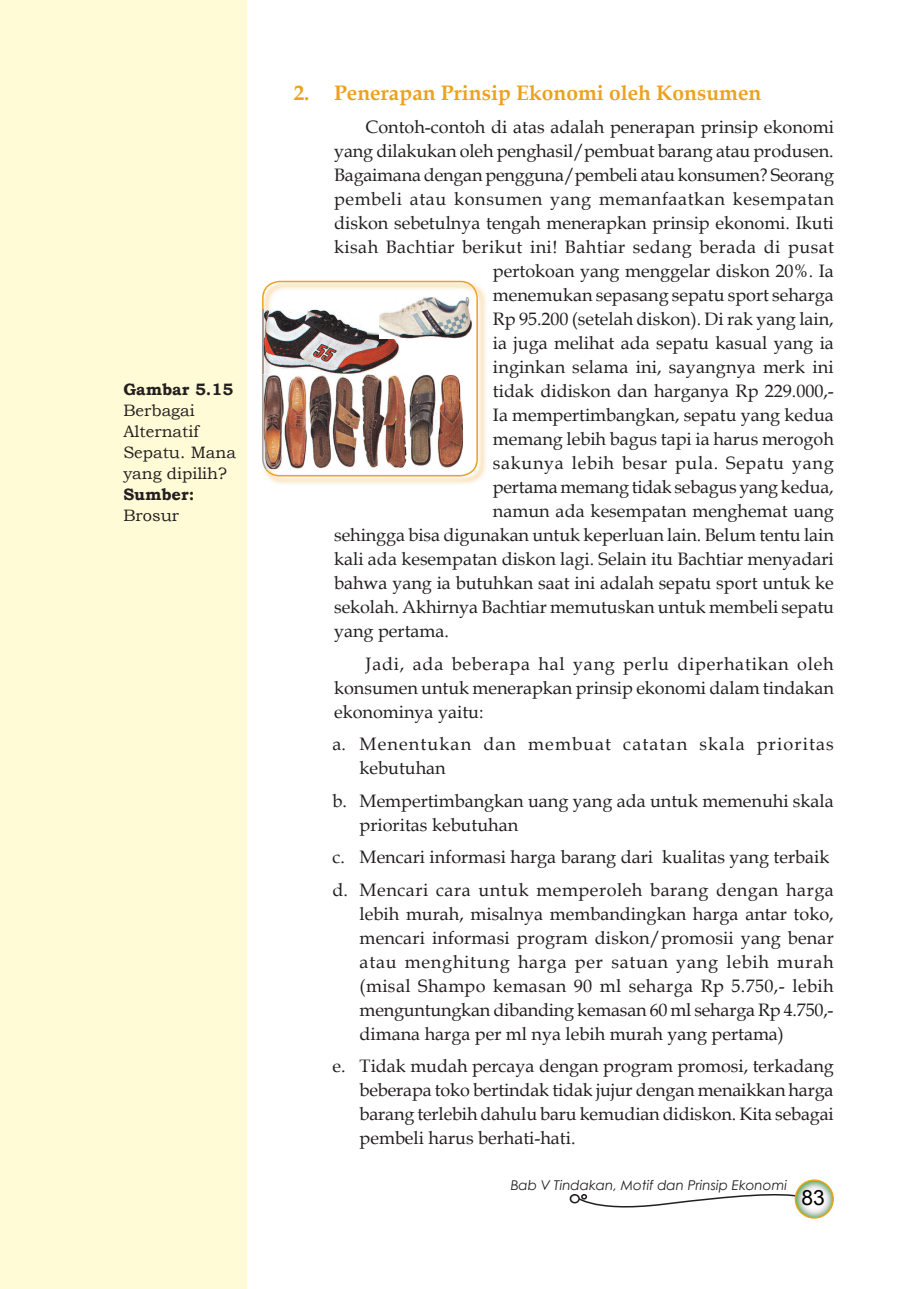
<style>
.page{position:relative;width:919px;height:1289px;background:#fff}
.page>*{position:absolute;margin:0;border:0;box-sizing:border-box;transform-origin:0 0}
.t1{font:700 21px "Book Antiqua";color:#eca220}
.t2{font:21px "Arial";color:#000}
.t3{font:18px/24px "Book Antiqua";color:#231f20;text-align:justify}
.t4{font:18px/24px "Book Antiqua";letter-spacing:.06em;color:#231f20}
.t5{font:18px "Book Antiqua";letter-spacing:.025em;color:#231f20}
.t6{font:18px "Book Antiqua";letter-spacing:.03em;color:#231f20}
.t7{font:18px "Book Antiqua";letter-spacing:.035em;color:#231f20}
.t8{font:16.5px/21px "Bookman Old Style";color:#231f20}
.t9{font:700 16.5px "Bookman Old Style";color:#231f20}
.t10{font:italic 13.5px "Century Gothic";color:#231f20}
</style>
<div class="page">
<div style="left:569px;top:1193px;width:10px;height:10px;border:2px solid #231f20;border-radius:50%"></div>
<svg style="left:572px;top:1179px;width:262px;height:40px"></svg>
<div style="left:0;top:0;width:247px;height:1288px;background:#fffbd6"></div>
<img style="left:267px;top:280px;width:219px;height:204px">
<img style="left:262px;top:281px;width:216px;height:195px">
<p class="t9" style="left:123px;top:377px;width:111px">Gambar 5.15</p>
<p class="t8" style="left:123px;top:399px;width:114px">Berbagai<br>Alternatif<br>Sepatu. Mana yang dipilih?</p>
<p class="t9" style="left:123px;top:482px;width:72px">Sumber:</p>
<p class="t8" style="left:123px;top:504px;width:57px">Brosur</p>
<p class="t1" style="left:294px;top:79px;width:469px">2. Penerapan Prinsip Ekonomi oleh Konsumen</p>
<p class="t3" style="left:365px;top:114px;width:469px">Contoh-contoh di atas adalah penerapan prinsip ekonomi</p>
<p class="t3" style="left:334px;top:138px;width:501px">yang dilakukan oleh penghasil/pembuat barang atau produsen.</p>
<p class="t3" style="left:334px;top:162px;width:501px">Bagaimana dengan pengguna/pembeli atau konsumen? Seorang</p>
<p class="t6" style="left:334px;top:186px;width:501px">pembeli atau konsumen yang memanfaatkan kesempatan</p>
<p class="t3" style="left:334px;top:210px;width:501px">diskon sebetulnya tengah menerapkan prinsip ekonomi. Ikuti</p>
<p class="t5" style="left:334px;top:234px;width:501px">kisah Bachtiar berikut ini! Bahtiar sedang berada di pusat</p>
<p class="t3" style="left:493px;top:258px;width:342px">pertokoan yang menggelar diskon 20%. Ia</p>
<p class="t3" style="left:493px;top:282px;width:342px">menemukan sepasang sepatu sport seharga</p>
<p class="t3" style="left:493px;top:306px;width:342px">Rp 95.200 (setelah diskon). Di rak yang lain,</p>
<p class="t3" style="left:493px;top:330px;width:342px">ia juga melihat ada sepatu kasual yang ia</p>
<p class="t3" style="left:493px;top:354px;width:342px">inginkan selama ini, sayangnya merk ini</p>
<p class="t3" style="left:493px;top:378px;width:342px">tidak didiskon dan harganya Rp 229.000,-</p>
<p class="t3" style="left:493px;top:402px;width:342px">Ia mempertimbangkan, sepatu yang kedua</p>
<p class="t3" style="left:493px;top:426px;width:342px">memang lebih bagus tapi ia harus merogoh</p>
<p class="t7" style="left:493px;top:450px;width:342px">sakunya lebih besar pula. Sepatu yang</p>
<p class="t3" style="left:493px;top:474px;width:342px">pertama memang tidak sebagus yang kedua,</p>
<p class="t3" style="left:493px;top:498px;width:342px">namun ada kesempatan menghemat uang</p>
<p class="t3" style="left:334px;top:522px;width:501px">sehingga bisa digunakan untuk keperluan lain. Belum tentu lain</p>
<p class="t3" style="left:334px;top:546px;width:501px">kali ada kesempatan diskon lagi. Selain itu Bachtiar menyadari</p>
<p class="t3" style="left:334px;top:570px;width:501px">bahwa yang ia butuhkan saat ini adalah sepatu sport untuk ke</p>
<p class="t3" style="left:334px;top:594px;width:501px">sekolah. Akhirnya Bachtiar memutuskan untuk membeli sepatu</p>
<p class="t3" style="left:334px;top:618px;width:116px">yang pertama.</p>
<p class="t3" style="left:334px;top:651px;width:501px;text-indent:32px">Jadi, ada beberapa hal yang perlu diperhatikan oleh konsumen untuk menerapkan prinsip ekonomi dalam tindakan ekonominya yaitu:</p>
<p class="t4" style="left:359px;top:731px;width:475px;text-indent:-27px">a. Menentukan dan membuat catatan skala prioritas kebutuhan</p>
<p class="t3" style="left:359px;top:788px;width:475px;text-indent:-27px">b. Mempertimbangkan uang yang ada untuk memenuhi skala prioritas kebutuhan</p>
<p class="t3" style="left:332px;top:840px;width:503px;line-height:32.5px">c. Mencari informasi harga barang dari kualitas yang terbaik d. Mencari cara untuk memperoleh barang dengan harga</p>
<p class="t3" style="left:359px;top:901px;width:475px">lebih murah, misalnya membandingkan harga antar toko, mencari informasi program diskon/promosii yang benar atau menghitung harga per satuan yang lebih murah (misal Shampo kemasan 90 ml seharga Rp 5.750,- lebih menguntungkan dibanding kemasan 60 ml seharga Rp 4.750,- dimana harga per ml nya lebih murah yang pertama)</p>
<p class="t3" style="left:359px;top:1053px;width:475px;text-indent:-27px">e. Tidak mudah percaya dengan program promosi, terkadang beberapa toko bertindak tidak jujur dengan menaikkan harga barang terlebih dahulu baru kemudian didiskon. Kita sebagai pembeli harus berhati-hati.</p>
<p class="t10" style="left:510px;top:1175px;width:278px">Bab V Tindakan, Motif dan Prinsip Ekonomi</p>
<p class="t2" style="left:801px;top:1183px;width:25px">83</p>
</div>
